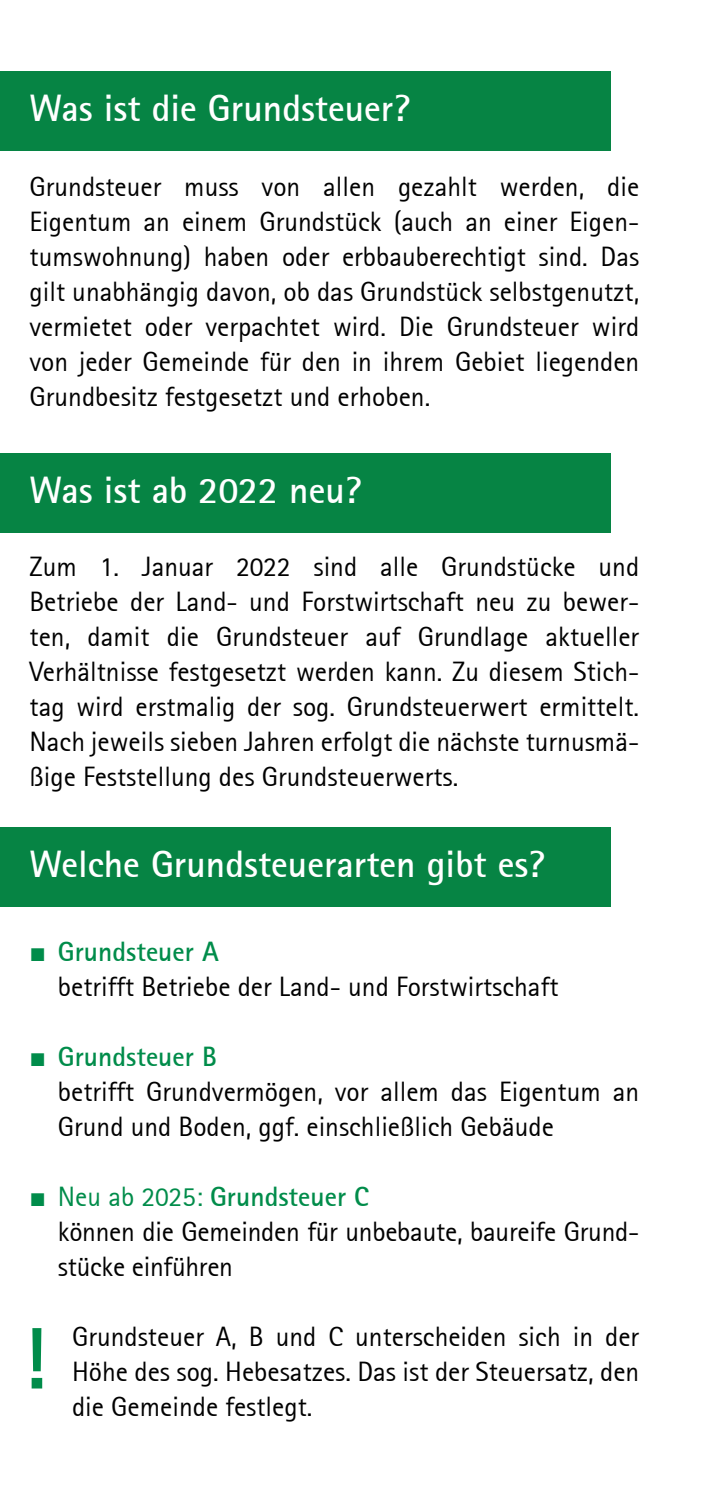
<style>
.page{position:relative;width:709px;height:1489px;background:#fff}
.page>*{position:absolute;margin:0;border:0;box-sizing:border-box;transform-origin:0 0}
.t1{font:700 87.5px "Rotis Sans Serif";color:#008c4a}
.t2{font:700 37.5px "Rotis Sans Serif";color:#fff}
.t3{font:27.5px/35px "Rotis Sans Serif";color:#000;text-align:justify}
.s1{font-family:"Arial";color:#008c4a}
.s2{font-weight:700;color:#008c4a}
.s3{color:#008c4a}
</style>
<div class="page">
<div style="left:0;top:71px;width:611px;height:80px;background:#068444"></div>
<div style="left:0;top:452px;width:611px;height:80px;background:#068444"></div>
<div style="left:0;top:827px;width:611px;height:79px;background:#068444"></div>
<h2 class="t2" style="left:30px;top:84px;width:382px">Was ist die Grundsteuer?</h2>
<p class="t3" style="left:30px;top:169px;width:611px">Grundsteuer muss von allen gezahlt werden, die Eigentum an einem Grundstück (auch an einer Eigen&shy;tumswohnung) haben oder erbbauberechtigt sind. Das gilt unabhängig davon, ob das Grundstück selbstgenutzt, vermietet oder verpachtet wird. Die Grundsteuer wird von jeder Gemeinde für den in ihrem Gebiet liegenden Grundbesitz festgesetzt und erhoben.</p>
<h2 class="t2" style="left:30px;top:466px;width:333px">Was ist ab 2022 neu?</h2>
<p class="t3" style="left:30px;top:548px;width:611px">Zum 1. Januar 2022 sind alle Grundstücke und Betriebe der Land- und Forstwirtschaft neu zu bewer&shy;ten, damit die Grundsteuer auf Grundlage aktueller Verhältnisse festgesetzt werden kann. Zu diesem Stich&shy;tag wird erstmalig der sog. Grundsteuerwert ermittelt.<br>Nach jeweils sieben Jahren erfolgt die nächste turnusmä&shy;ßige Feststellung des Grundsteuerwerts.</p>
<h2 class="t2" style="left:30px;top:840px;width:517px">Welche Grundsteuerarten gibt es?</h2>
<p class="t3" style="left:58px;top:933px;width:502px;text-indent:-28px"><span class="s1">■</span> <span class="s2">Grundsteuer A<br></span>betrifft Betriebe der Land- und Forstwirtschaft</p>
<p class="t3" style="left:58px;top:1038px;width:583px;text-align:left;text-indent:-28px"><span class="s1">■</span> <span class="s2">Grundsteuer B<br></span>betrifft Grundvermögen, vor allem das Eigentum an<br>Grund und Boden, ggf. einschließlich Gebäude</p>
<p class="t3" style="left:58px;top:1178px;width:583px;text-align:left;text-indent:-28px"><span class="s1">■</span> <span class="s3">Neu ab 2025:</span> <span class="s2">Grundsteuer C<br></span>können die Gemeinden für unbebaute, baureife Grund&shy;stücke einführen</p>
<p class="t1" style="left:21px;top:1303px;width:27px">!</p>
<p class="t3" style="left:72px;top:1318px;width:568px">Grundsteuer A, B und C unterscheiden sich in der Höhe des sog. Hebesatzes. Das ist der Steuersatz, den die Gemeinde festlegt.</p>
</div>
